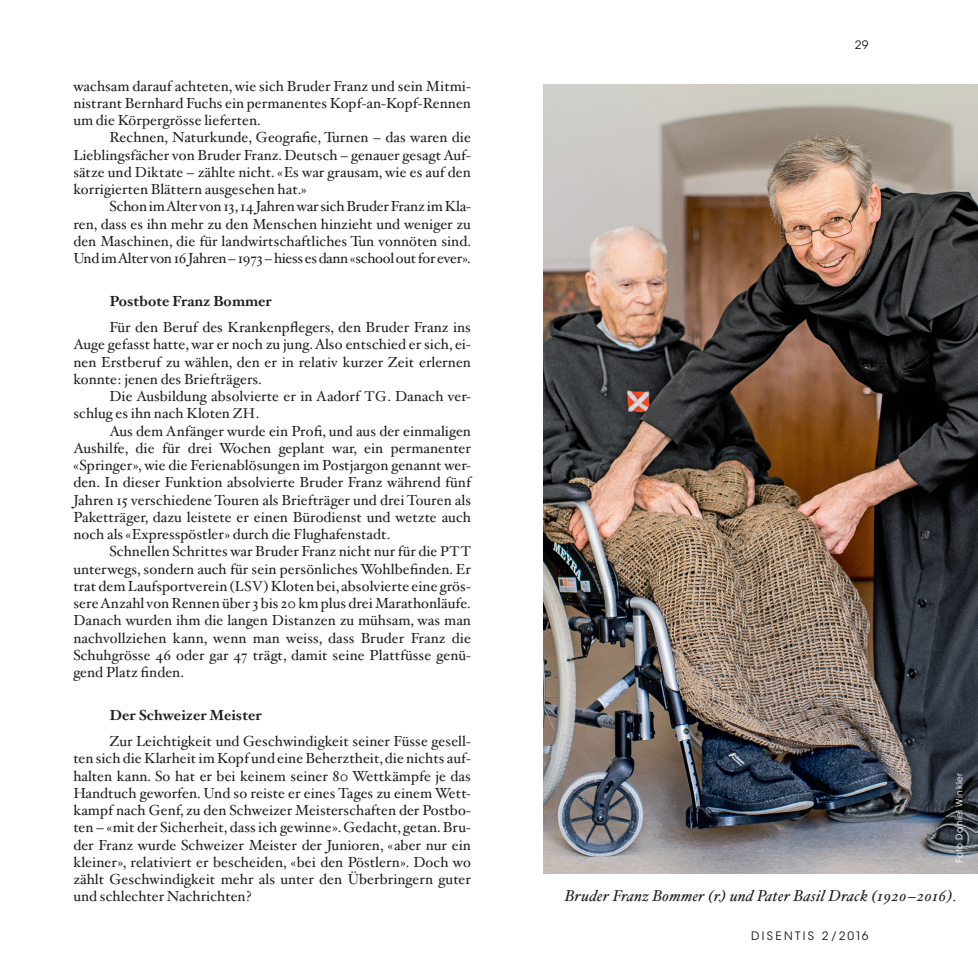
<style>
.page{position:relative;width:978px;height:978px;background:#fff}
.page>*{position:absolute;margin:0;border:0;box-sizing:border-box;transform-origin:0 0}
.t1{font:italic 15.75px "Hoefler Txt";letter-spacing:.02em;color:#231f20}
.t2{font:14.7px/17.2px "Hoefler Txt";letter-spacing:.005em;color:#231f20;text-align:justify}
.t3{font:700 14.7px "Hoefler Txt";letter-spacing:.005em;color:#231f20}
.t4{font:11.7px "ITC Avant Garde Std";letter-spacing:.2em;color:#231f20}
.t5{font:9px "ITC Avant Garde Std";letter-spacing:.05em;color:#fff}
.s1{font-size:14.25px}
</style>
<div class="page">
<img style="left:544px;top:84px;width:434px;height:789px">
<p class="t2" style="left:73px;top:76px;width:399px">wachsam darauf achteten, wie sich Bruder Franz und sein Mitmi&shy;nistrant Bernhard Fuchs ein permanentes Kopf-an-Kopf-Rennen um die Körpergrösse lieferten.</p>
<p class="t2" style="left:73px;top:128px;width:399px;text-indent:36px">Rechnen, Naturkunde, Geografie, Turnen – das waren die Lieblingsfächer von Bruder Franz. Deutsch – genauer gesagt Auf&shy;sätze und Diktate – zählte nicht. «Es war grausam, wie es auf den korrigierten Blättern ausgesehen hat.»</p>
<p class="t2" style="left:73px;top:197px;width:399px;text-indent:36px">Schon im Alter von 13, 14 Jahren war sich Bruder Franz im Kla&shy;ren, dass es ihn mehr zu den Menschen hinzieht und weniger zu den Maschinen, die für landwirtschaftliches Tun vonnöten sind.<br>Und im Alter von 16 Jahren – 1973 – hiess es dann «school out for ever».</p>
<p class="t3" style="left:109px;top:290px;width:164px">Postbote Franz Bommer</p>
<p class="t2" style="left:73px;top:318px;width:399px;text-indent:36px">Für den Beruf des Krankenpflegers, den Bruder Franz ins Auge gefasst hatte, war er noch zu jung. Also entschied er sich, ei&shy;nen Erstberuf zu wählen, den er in relativ kurzer Zeit erlernen konnte: jenen des Briefträgers.</p>
<p class="t2" style="left:73px;top:387px;width:399px;text-indent:36px">Die Ausbildung absolvierte er in Aadorf <span class="s1">TG</span>. Danach ver&shy;schlug es ihn nach Kloten <span class="s1">ZH</span>.</p>
<p class="t2" style="left:73px;top:421px;width:399px;text-indent:36px">Aus dem Anfänger wurde ein Profi, und aus der einmaligen Aushilfe, die für drei Wochen geplant war, ein permanenter «Springer», wie die Ferienablösungen im Postjargon genannt wer&shy;den. In dieser Funktion absolvierte Bruder Franz während fünf Jahren 15 verschiedene Touren als Briefträger und drei Touren als Paketträger, dazu leistete er einen Bürodienst und wetzte auch noch als «Expresspöstler» durch die Flughafenstadt.</p>
<p class="t2" style="left:73px;top:542px;width:399px;text-indent:36px">Schnellen Schrittes war Bruder Franz nicht nur für die <span class="s1">PTT </span>unterwegs, sondern auch für sein persönliches Wohlbefinden. Er trat dem Laufsportverein (<span class="s1">LSV</span>) Kloten bei, absolvierte eine grös&shy;sere Anzahl von Rennen über 3 bis 20 km plus drei Marathonläufe.<br>Danach wurden ihm die langen Distanzen zu mühsam, was man nachvollziehen kann, wenn man weiss, dass Bruder Franz die Schuhgrösse 46 oder gar 47 trägt, damit seine Plattfüsse genü&shy;gend Platz finden.</p>
<p class="t3" style="left:109px;top:704px;width:154px">Der Schweizer Meister</p>
<p class="t2" style="left:73px;top:732px;width:399px;text-indent:36px">Zur Leichtigkeit und Geschwindigkeit seiner Füsse gesell&shy;ten sich die Klarheit im Kopf und eine Beherztheit, die nichts auf&shy;halten kann. So hat er bei keinem seiner 80 Wettkämpfe je das Handtuch geworfen. Und so reiste er eines Tages zu einem Wett&shy;kampf nach Genf, zu den Schweizer Meisterschaften der Postbo&shy;ten – «mit der Sicherheit, dass ich gewinne». Gedacht, getan. Bru&shy;der Franz wurde Schweizer Meister der Junioren, «aber nur ein kleiner», relativiert er bescheiden, «bei den Pöstlern». Doch wo zählt Geschwindigkeit mehr als unter den Überbringern guter und schlechter Nachrichten?</p>
<p class="t4" style="left:855px;top:38px;width:15px">29</p>
<p class="t5" style="left:954px;top:863px;width:91px;rotate:-90deg">Foto Daniel Winkler</p>
<p class="t1" style="left:565px;top:887px;width:393px">Bruder Franz Bommer (r.) und Pater Basil Drack (1920–2016).</p>
<p class="t4" style="left:751px;top:928px;width:119px">DISENTIS 2/2016</p>
</div>
